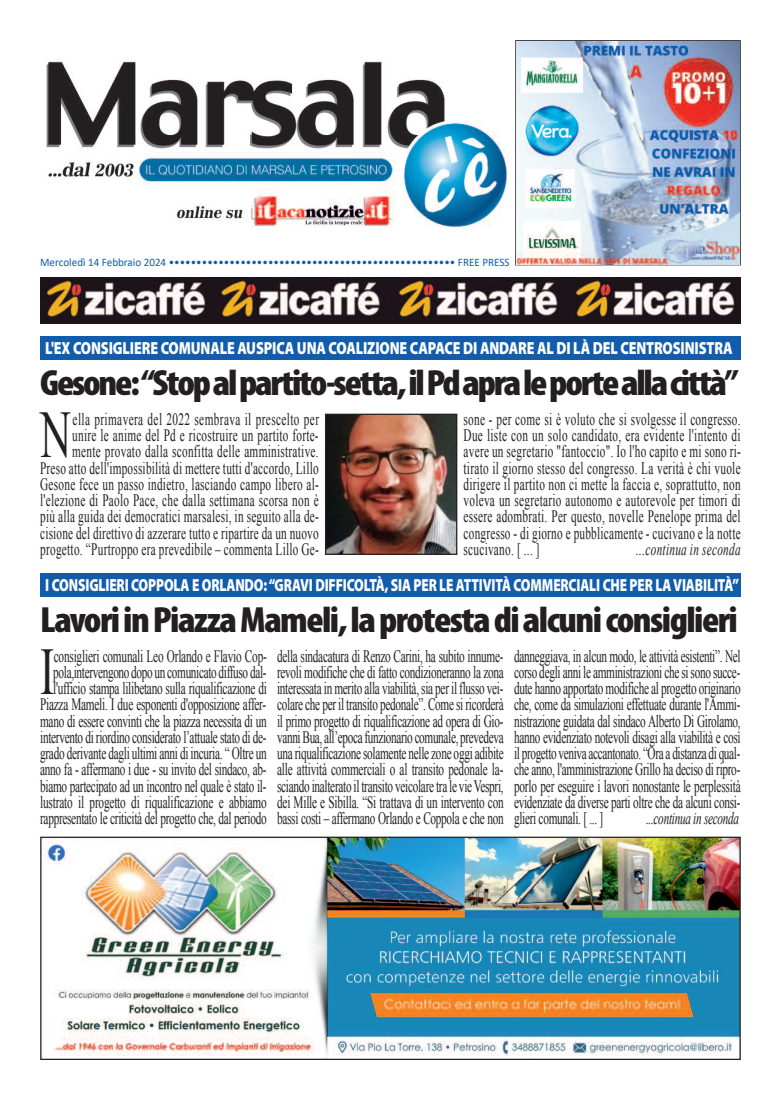
<style>
.page{position:relative;width:780px;height:1099px;background:#fff}
.page>*{position:absolute;margin:0;border:0;box-sizing:border-box;transform-origin:0 0}
.t1{font:66.5px "Times New Roman";color:#231f20;scale:.65 1}
.t2{font:900 condensed 36.62px "Myriad Pro";letter-spacing:-.04em;color:#231f20;scale:1.07 1}
.t3{font:900 17.62px "Myriad Pro";letter-spacing:-.01em;color:#fff;scale:.76 1}
.t4{font:900 17.62px "Myriad Pro";letter-spacing:-.01em;color:#fff;scale:.8 1}
.t5{font:17.38px/16.2px "Times New Roman";letter-spacing:-.015em;color:#231f20;text-align:justify;scale:.65 1}
.t6{font:17.38px/16.2px "Times New Roman";letter-spacing:.025em;color:#231f20;text-align:right;scale:.65 1}
.t7{font:italic 17.38px "Times New Roman";letter-spacing:-.025em;color:#231f20;scale:.65 1}
.t8{font:italic 17.38px "Times New Roman";letter-spacing:.025em;color:#231f20;scale:.65 1}
.t9{font:11.38px "Calibri";color:#115cab}
</style>
<div class="page">
<img style="left:40px;top:277px;width:700px;height:46px">
<img style="left:516px;top:41px;width:223px;height:223px">
<div style="left:40px;top:573px;width:700px;height:24px;background:#115cab"></div>
<div style="left:40px;top:336px;width:700px;height:24px;background:#115cab"></div>
<img style="left:42px;top:838px;width:696px;height:219px">
<div style="left:40px;top:836px;width:700px;height:223px;border:1px solid #231f20"></div>
<img style="left:327px;top:415px;width:128px;height:138px">
<div style="left:325px;top:413px;width:132px;height:142px;border:1px solid #231f20"></div>
<img style="left:46px;top:61px;width:461px;height:167px">
<p class="t9" style="left:40px;top:257px;width:471px">Mercoledì 14 Febbraio 2024 •••••••••••••••••••••••••••••••••••••••••••••••••••• FREE PRESS</p>
<p class="t4" style="left:45px;top:341px;width:860px">L'EX CONSIGLIERE COMUNALE AUSPICA UNA COALIZIONE CAPACE DI ANDARE AL DI LÀ DEL CENTROSINISTRA</p>
<h2 class="t2" style="left:40px;top:370px;width:654px">Gesone:“Stopalpartito-setta,ilPdapraleporteallacittà”</h2>
<p class="t6" style="left:40px;top:411px;width:430px">ella primavera del 2022 sembrava il prescelto per<br>unire le anime del Pd e ricostruire un partito forte&shy;mente provato dalla sconfitta delle amministrative.<br>Preso atto dell'impossibilità di mettere tutti d'accordo, Lillo Gesone fece un passo indietro, lasciando campo libero al&shy;l'elezione di Paolo Pace, che dalla settimana scorsa non è più alla guida dei democratici marsalesi, in seguito alla de&shy;cisione del direttivo di azzerare tutto e ripartire da un nuovo progetto. “Purtroppo era prevedibile – commenta Lillo Ge-</p>
<p class="t5" style="left:463px;top:411px;width:428px">sone - per come si è voluto che si svolgesse il congresso.<br>Due liste con un solo candidato, era evidente l'intento di avere un segretario "fantoccio". Io l'ho capito e mi sono ri&shy;tirato il giorno stesso del congresso. La verità è chi vuole dirigere il partito non ci mette la faccia e, soprattutto, non voleva un segretario autonomo e autorevole per timori di essere adombrati. Per questo, novelle Penelope prima del congresso - di giorno e pubblicamente - cucivano e la notte scucivano. [ ... ]</p>
<h1 class="t1" style="left:40px;top:398px;width:49px">N</h1>
<p class="t8" style="left:636px;top:539px;width:162px">...continua in seconda</p>
<p class="t3" style="left:45px;top:578px;width:914px">I CONSIGLIERI COPPOLA E ORLANDO:“GRAVI DIFFICOLTÀ, SIA PER LE ATTIVITÀ COMMERCIALI CHE PER LAVIABILITÀ”</p>
<h2 class="t2" style="left:40px;top:607px;width:653px">LavoriinPiazzaMameli,laprotestadialcuniconsiglieri</h2>
<p class="t5" style="left:40px;top:647px;width:350px;text-align:right">consiglieri comunali Leo Orlando e Flavio Cop&shy;pola,intervengono dopo un comunicato diffuso dal&shy;l'ufficio stampa lilibetano sulla riqualificazione di Piazza Mameli. I due esponenti d'opposizione affer&shy;mano di essere convinti che la piazza necessita di un intervento di riordino considerato l’attuale stato di de&shy;grado derivante dagli ultimi anni di incuria. “ Oltre un anno fa - affermano i due - su invito del sindaco, ab&shy;biamo partecipato ad un incontro nel quale è stato il&shy;lustrato il progetto di riqualificazione e abbiamo rappresentato le criticità del progetto che, dal periodo</p>
<p class="t5" style="left:277px;top:647px;width:350px">della sindacatura di Renzo Carini, ha subito innume&shy;revoli modifiche che di fatto condizioneranno la zona interessata in merito alla viabilità, sia per il flusso vei&shy;colare che per il transito pedonale”. Come si ricorderà il primo progetto di riqualificazione ad opera di Gio&shy;vanni Bua, all’epoca funzionario comunale, prevedeva una riqualificazione solamente nelle zone oggi adibite alle attività commerciali o al transito pedonale la&shy;sciando inalterato il transito veicolare tra le vie Vespri, dei Mille e Sibilla. “Si trattava di un intervento con bassi costi – affermano Orlando e Coppola e che non</p>
<p class="t5" style="left:514px;top:647px;width:350px">danneggiava, in alcun modo, le attività esistenti”. Nel corso degli anni le amministrazioni che si sono succe&shy;dute hanno apportato modifiche al progetto originario che, come da simulazioni effettuate durante l'Ammi&shy;nistrazione guidata dal sindaco Alberto Di Girolamo, hanno evidenziato notevoli disagi alla viabilità e così il progetto veniva accantonato. “Ora a distanza di qual&shy;che anno, l'amministrazione Grillo ha deciso di ripro&shy;porlo per eseguire i lavori nonostante le perplessità evidenziate da diverse parti oltre che da alcuni consi&shy;glieri comunali. [ ... ]</p>
<h1 class="t1" style="left:40px;top:635px;width:24px">I</h1>
<p class="t7" style="left:646px;top:808px;width:145px">...continua in seconda</p>
</div>
